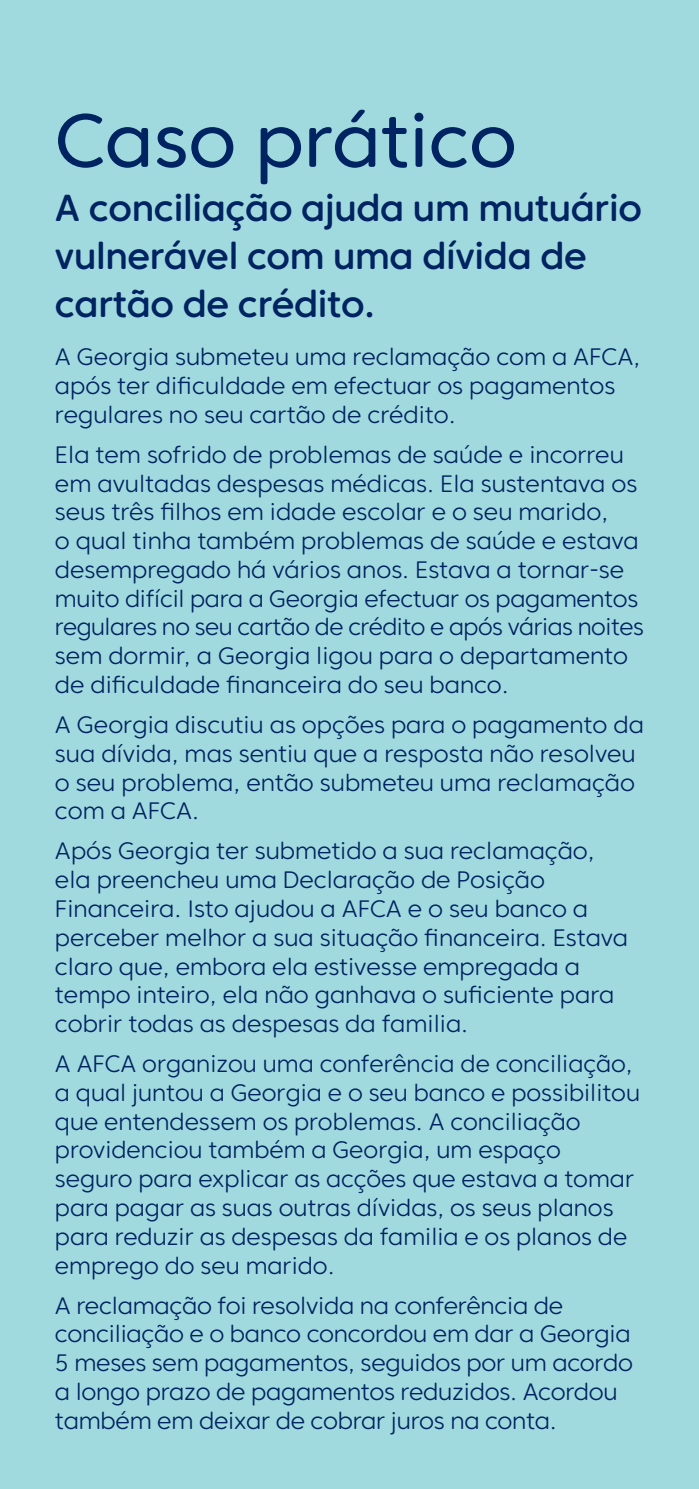
<style>
.page{position:relative;width:699px;height:1489px;background:#fff}
.page>*{position:absolute;margin:0;border:0;box-sizing:border-box;transform-origin:0 0}
.t1{font:75px "Core Sans CR 45";color:#002361}
.t2{font:500 37.5px/47.5px "Core Sans CR 55";letter-spacing:-.01em;color:#002361}
.t3{font:300 23.75px/28.8px "Core Sans CR 35";color:#002361}
</style>
<div class="page">
<div style="left:0;top:0;width:698px;height:1488px;background:#a1dade"></div>
<h1 class="t1" style="left:55px;top:94px;width:463px">Caso prático</h1>
<h2 class="t2" style="left:55px;top:184px;width:588px">A conciliação ajuda um mutuário vulnerável com uma dívida de cartão de crédito.</h2>
<p class="t3" style="left:55px;top:342px;width:586px">A Georgia submeteu uma reclamação com a AFCA, após ter dificuldade em efectuar os pagamentos regulares no seu cartão de crédito.</p>
<p class="t3" style="left:55px;top:440px;width:589px">Ela tem sofrido de problemas de saúde e incorreu em avultadas despesas médicas. Ela sustentava os seus três filhos em idade escolar e o seu marido,<br>o qual tinha também problemas de saúde e estava desempregado há vários anos. Estava a tornar-se muito difícil para a Georgia efectuar os pagamentos regulares no seu cartão de crédito e após várias noites sem dormir, a Georgia ligou para o departamento de dificuldade financeira do seu banco.</p>
<p class="t3" style="left:55px;top:710px;width:590px">A Georgia discutiu as opções para o pagamento da sua dívida, mas sentiu que a resposta não resolveu o seu problema, então submeteu uma reclamação com a AFCA.</p>
<p class="t3" style="left:55px;top:836px;width:574px">Após Georgia ter submetido a sua reclamação, ela preencheu uma Declaração de Posição Financeira. Isto ajudou a AFCA e o seu banco a perceber melhor a sua situação financeira. Estava claro que, embora ela estivesse empregada a tempo inteiro, ela não ganhava o suficiente para cobrir todas as despesas da familia.</p>
<p class="t3" style="left:55px;top:1049px;width:586px">A AFCA organizou uma conferência de conciliação, a qual juntou a Georgia e o seu banco e possibilitou que entendessem os problemas. A conciliação providenciou também a Georgia, um espaço seguro para explicar as acções que estava a tomar para pagar as suas outras dívidas, os seus planos para reduzir as despesas da familia e os planos de emprego do seu marido.</p>
<p class="t3" style="left:55px;top:1290px;width:579px">A reclamação foi resolvida na conferência de conciliação e o banco concordou em dar a Georgia 5 meses sem pagamentos, seguidos por um acordo a longo prazo de pagamentos reduzidos. Acordou também em deixar de cobrar juros na conta.</p>
</div>
